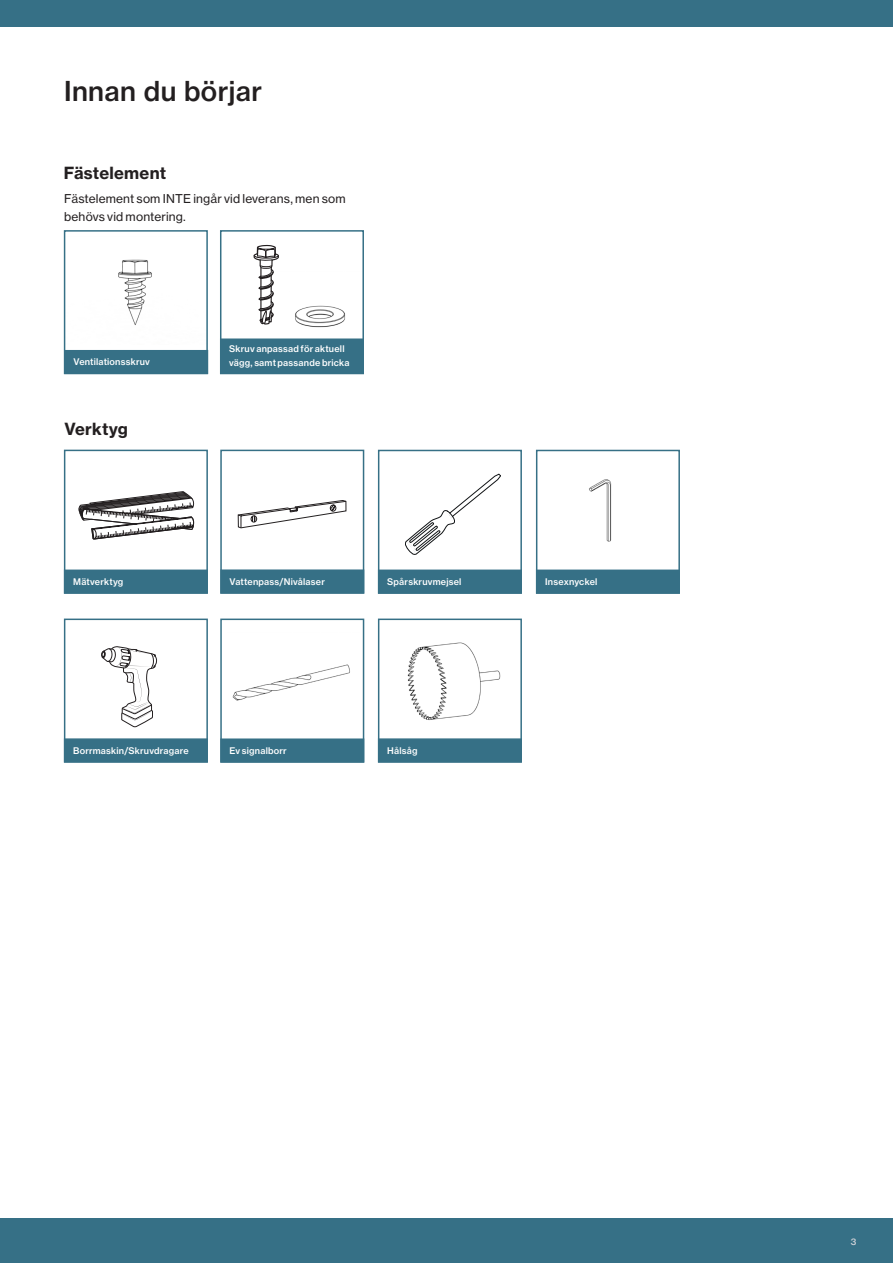
<style>
.page{position:relative;width:893px;height:1263px;background:#fff}
.page>*{position:absolute;margin:0;border:0;box-sizing:border-box;transform-origin:0 0}
.Huvudrubrik{font:27px "N Haas Grotesk TX Pro 65 Md";letter-spacing:.015em;color:#231f20}
.Mellanrubrik{font:16.5px "N Haas Grotesk TX Pro 75 Bd";letter-spacing:.015em;color:#231f20}
.Brödtext{font:12px/18px "N Haas Grotesk TX Pro 55 Rg";letter-spacing:.015em;color:#231f20}
.t1{font:9px/13.5px "N Haas Grotesk TX Pro 65 Md";letter-spacing:.025em;color:#fff}
.t2{font:9px "N Haas Grotesk TX Pro 65 Md";color:#ced1d7}
</style>
<div class="page">
<div style="left:0;top:1218px;width:893px;height:45px;background:#367086"></div>
<div style="left:0;top:0;width:893px;height:27px;background:#367086"></div>
<img style="left:118px;top:259px;width:34px;height:66px">
<div style="left:64px;top:230px;width:144px;height:144px;border:2px solid #367086"></div>
<img style="left:295px;top:305px;width:50px;height:23px">
<div style="left:220px;top:230px;width:144px;height:144px;border:2px solid #367086"></div>
<div style="left:64px;top:450px;width:144px;height:144px;border:2px solid #367086"></div>
<div style="left:220px;top:618px;width:144px;height:144px;border:2px solid #367086"></div>
<div style="left:220px;top:450px;width:144px;height:144px;border:2px solid #367086"></div>
<div style="left:378px;top:618px;width:144px;height:144px;border:2px solid #367086"></div>
<div style="left:378px;top:450px;width:144px;height:144px;border:2px solid #367086"></div>
<div style="left:536px;top:450px;width:144px;height:144px;border:2px solid #367086"></div>
<div style="left:64px;top:350px;width:144px;height:24px;background:#367086"></div>
<div style="left:220px;top:338px;width:144px;height:36px;background:#367086;border:2px solid #367086"></div>
<div style="left:64px;top:569px;width:144px;height:25px;background:#367086;border:2px solid #367086"></div>
<div style="left:220px;top:738px;width:144px;height:25px;background:#367086;border:2px solid #367086"></div>
<div style="left:220px;top:569px;width:144px;height:25px;background:#367086;border:2px solid #367086"></div>
<div style="left:378px;top:738px;width:144px;height:24px;background:#367086;border:2px solid #367086"></div>
<div style="left:378px;top:569px;width:144px;height:25px;background:#367086;border:2px solid #367086"></div>
<div style="left:536px;top:569px;width:144px;height:25px;background:#367086;border:2px solid #367086"></div>
<svg style="left:253px;top:244px;width:26px;height:81px"></svg>
<svg style="left:78px;top:491px;width:116px;height:49px"></svg>
<svg style="left:237px;top:500px;width:110px;height:29px"></svg>
<img style="left:407px;top:642px;width:93px;height:78px">
<div style="left:64px;top:618px;width:144px;height:144px;border:2px solid #367086"></div>
<div style="left:64px;top:738px;width:144px;height:24px;background:#367086;border:2px solid #367086"></div>
<svg style="left:101px;top:646px;width:56px;height:81px"></svg>
<svg style="left:405px;top:474px;width:96px;height:81px"></svg>
<img style="left:589px;top:479px;width:23px;height:63px">
<img style="left:232px;top:664px;width:118px;height:37px">
<p class="Huvudrubrik" style="left:64px;top:74px;width:200px">Innan du börjar</p>
<p class="Mellanrubrik" style="left:64px;top:162px;width:104px">Fästelement</p>
<p class="Brödtext" style="left:64px;top:189px;width:283px">Fästelement som INTE ingår vid leverans, men som behövs vid montering.</p>
<p class="t1" style="left:73px;top:355px;width:78px">Ventilationsskruv</p>
<p class="Mellanrubrik" style="left:64px;top:418px;width:65px">Verktyg</p>
<p class="t1" style="left:229px;top:342px;width:122px">Skruv anpassad för aktuell vägg, samt passande bricka</p>
<p class="t1" style="left:73px;top:575px;width:52px">Mätverktyg</p>
<p class="t1" style="left:230px;top:575px;width:97px">Vattenpass/Nivålaser</p>
<p class="t1" style="left:387px;top:575px;width:76px">Spårskruvmejsel</p>
<p class="t1" style="left:545px;top:575px;width:54px">Insexnyckel</p>
<p class="t1" style="left:73px;top:744px;width:117px">Borrmaskin/Skruvdragare</p>
<p class="t1" style="left:230px;top:744px;width:59px">Ev signalborr</p>
<p class="t1" style="left:387px;top:744px;width:32px">Hålsåg</p>
<p class="t2" style="left:851px;top:1236px;width:7px">3</p>
</div>
